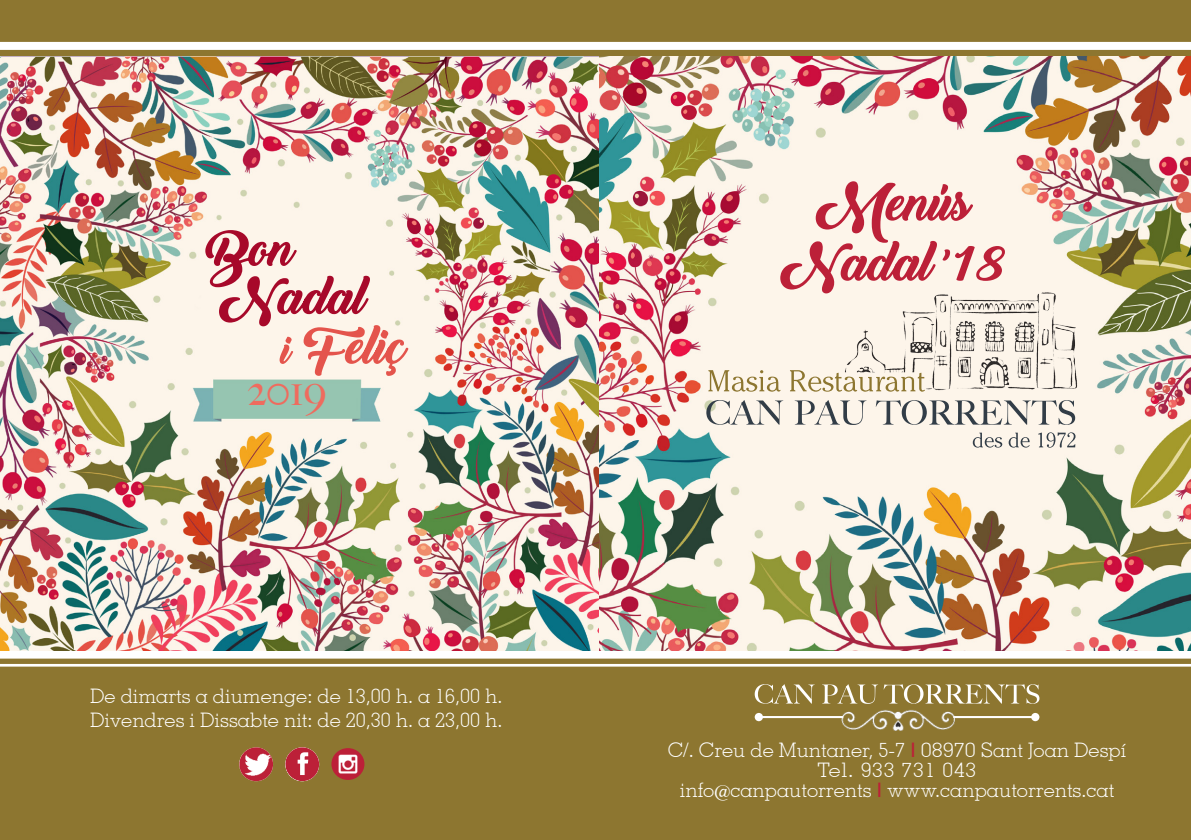
<style>
.page{position:relative;width:1191px;height:840px;background:#fff}
.page>*{position:absolute;margin:0;border:0;box-sizing:border-box;transform-origin:0 0}
.t1{font:50px "Backto Black Bold Demo";color:#bc2038}
.t2{font:500 44px "Big Caslon";color:#ef6b5e}
.t3{font:300 20px "Memphis";color:#fff}
.t4{font:300 20px "Memphis";letter-spacing:.04em;color:#fff;scale:1.07 1}
.s1{font-family:"Helvetica";font-weight:400;color:#bc2038}
</style>
<div class="page">
<div style="left:0;top:0;width:1191px;height:839px;background:#8d7630"></div>
<div style="left:0;top:650px;width:1191px;height:8px;background:#fff"></div>
<hr style="left:0;top:663px;width:1191px;height:3px;background:#fff">
<div style="left:0;top:42px;width:1191px;height:8px;background:#fff"></div>
<img style="left:0;top:57px;width:1191px;height:593px">
<svg style="left:205px;top:230px;width:203px;height:145px;background:#eec7c2"></svg>
<img style="left:837px;top:703px;width:119px;height:27px">
<hr style="left:953px;top:715px;width:82px;height:2px;background:#fff">
<div style="left:1031px;top:712px;width:8px;height:8px;background:#fff;border-radius:50%"></div>
<hr style="left:759px;top:715px;width:84px;height:2px;background:#fff">
<svg style="left:754px;top:712px;width:9px;height:8px"></svg>
<svg style="left:754px;top:683px;width:285px;height:20px;background:#a5935c"></svg>
<svg style="left:817px;top:761px;width:36px;height:17px"></svg>
<svg style="left:860px;top:761px;width:34px;height:17px"></svg>
<svg style="left:902px;top:761px;width:31px;height:17px"></svg>
<svg style="left:942px;top:761px;width:34px;height:17px"></svg>
<svg style="left:331px;top:747px;width:33px;height:32px"></svg>
<img style="left:333px;top:748px;width:30px;height:30px">
<img style="left:285px;top:747px;width:34px;height:33px;border-radius:17px">
<img style="left:239px;top:747px;width:34px;height:33px">
<svg style="left:972px;top:432px;width:103px;height:15px;background:#d2cec7"></svg>
<svg style="left:706px;top:400px;width:369px;height:24px;background:#cecac4"></svg>
<svg style="left:708px;top:370px;width:126px;height:21px;background:#e0d4ba"></svg>
<img style="left:834px;top:288px;width:253px;height:108px">
<p class="t2" style="left:247px;top:353px;width:81px">2019</p>
<p class="t3" style="left:90px;top:683px;width:414px">De dimarts a diumenge: de 13,00 h. a 16,00 h.</p>
<p class="t3" style="left:90px;top:707px;width:414px">Divendres i Dissabte nit: de 20,30 h. a 23,00 h.</p>
<p class="t1" style="left:815px;top:174px;width:157px">Menús</p>
<p class="t1" style="left:780px;top:234px;width:228px">Nadal ’ 18</p>
<p class="t3" style="left:667px;top:737px;width:460px">C/. Creu de Muntaner, 5-7 <span class="s1">I</span> 08970 Sant Joan Despí</p>
<p class="t4" style="left:818px;top:757px;width:149px">Tel. 933 731 043</p>
<p class="t3" style="left:680px;top:777px;width:436px">info@canpautorrents <span class="s1">I</span> www.canpautorrents.cat</p>
</div>
